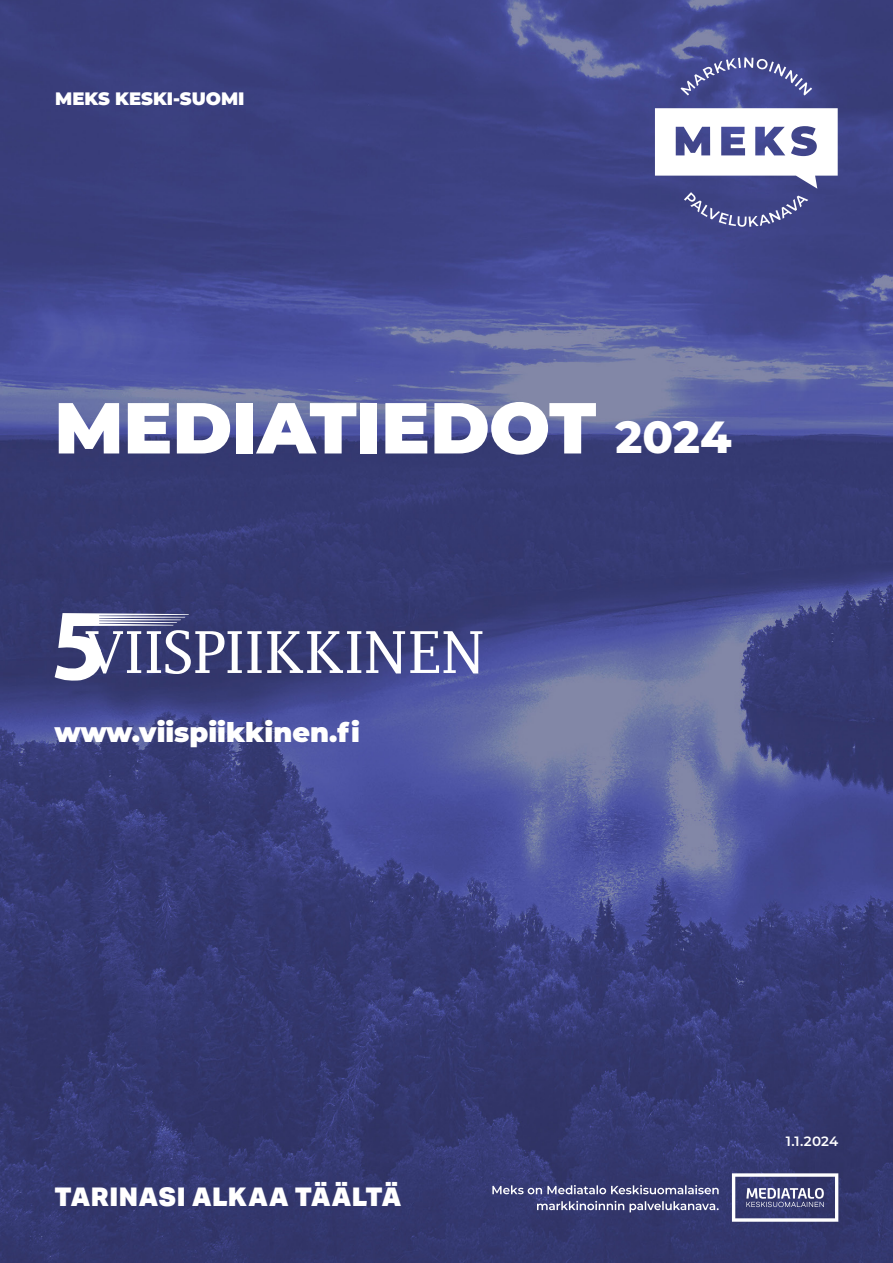
<style>
.page{position:relative;width:893px;height:1263px;background:#fff}
.page>*{position:absolute;margin:0;border:0;box-sizing:border-box;transform-origin:0 0}
.t1{font:900 72px "Montserrat";color:#fff}
.t2{font:900 27px "Montserrat";color:#fff}
.t3{font:900 25.65px "Aktiv Grotesk";letter-spacing:.01em;color:#fff}
.t4{font:900 18px "Montserrat";color:#fff}
.t5{font:600 13.5px "Montserrat";color:#fff}
.s1{font-weight:800;font-size:45px}
</style>
<div class="page">
<img style="left:0;top:0;width:893px;height:1263px">
<svg style="left:680px;top:57px;width:132px;height:39px;background:#565b9b"></svg>
<svg style="left:655px;top:108px;width:183px;height:119px"></svg>
<svg style="left:492px;top:1185px;width:227px;height:9px"></svg>
<svg style="left:537px;top:1201px;width:182px;height:11px;background:#6c6f96"></svg>
<svg style="left:732px;top:1173px;width:106px;height:49px"></svg>
<svg style="left:55px;top:613px;width:427px;height:69px"></svg>
<p class="t4" style="left:55px;top:85px;width:191px">MEKS KESKI-SUOMI</p>
<h1 class="t1" style="left:55px;top:374px;width:679px">MEDIATIEDOT <span class="s1">2024</span></h1>
<p class="t2" style="left:55px;top:712px;width:307px">www.viispiikkinen.fi</p>
<p class="t3" style="left:55px;top:1182px;width:349px">TARINASI ALKAA TÄÄLTÄ</p>
<p class="t5" style="left:786px;top:1131px;width:54px">1.1.2024</p>
</div>
